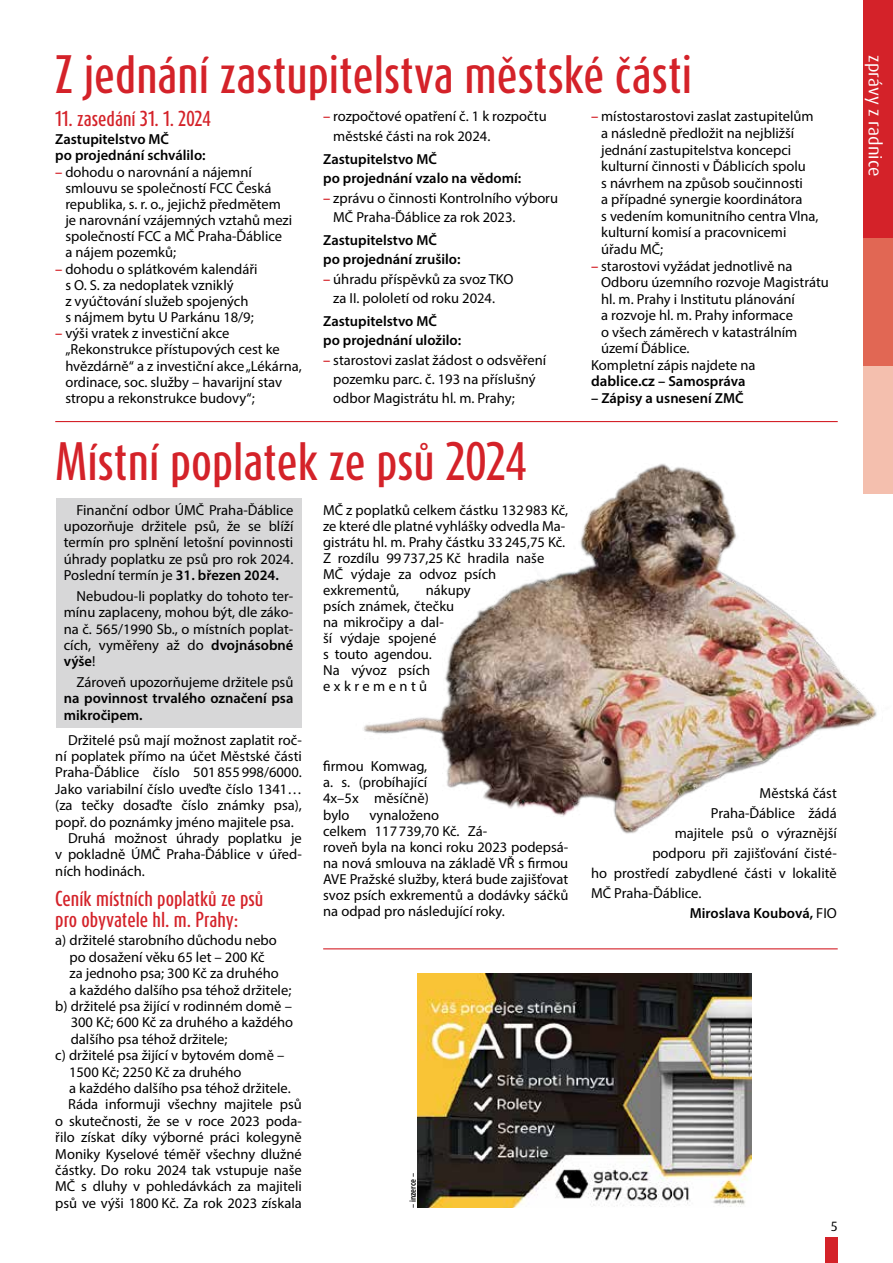
<style>
.page{position:relative;width:893px;height:1263px;background:#fff}
.page>*{position:absolute;margin:0;border:0;box-sizing:border-box;transform-origin:0 0}
.t1{font:500 45px "Dax Compact Pro";color:#d42229}
.t2{font:500 18px/21.3px "Dax Compact Pro";color:#d42229}
.t3{font:18px "Dax Pro";color:#fff}
.t4{font:14.55px/16px "Myriad Pro";color:#000}
.t5{font:600 14.55px/19px "Myriad Pro";color:#000}
.t6{font:13.5px "Dax Pro";color:#000}
.t7{font:600 semi-condensed 9px "Myriad Pro";letter-spacing:-.005em;color:#000;scale:.9 1}
.s1{font-weight:600;font-stretch:semi-condensed;color:#d42229}
.s2{font-weight:600}
.s3{font-size:15px}
.s4{font-weight:400}
</style>
<div class="page">
<div style="left:825px;top:1237px;width:13px;height:26px;background:#d42229"></div>
<div style="left:863px;top:0;width:30px;height:238px;background:#d42229"></div>
<div style="left:863px;top:238px;width:30px;height:128px;background:#e16754"></div>
<div style="left:863px;top:366px;width:30px;height:127px;background:#f4bfae"></div>
<div style="left:56px;top:498px;width:246px;height:90px;background:#d7d7d8"></div>
<div style="left:56px;top:581px;width:246px;height:93px;background:#d7d7d8"></div>
<div style="left:56px;top:667px;width:246px;height:61px;background:#d7d7d8"></div>
<hr style="left:55px;top:421px;width:783px;height:1px;background:#d42229">
<hr style="left:323px;top:948px;width:515px;height:1px;background:#d42229">
<img style="left:418px;top:974px;width:334px;height:234px">
<img style="left:323px;top:422px;width:570px;height:412px">
<h1 class="t1" style="left:55px;top:45px;width:638px">Z jednání zastupitelstva městské části</h1>
<p class="t2" style="left:55px;top:108px;width:157px">11. zasedání 31. 1. 2024</p>
<p class="t5" style="left:55px;top:131px;width:152px;line-height:16px">Zastupitelstvo MČ<br>po projednání schválilo:</p>
<p class="t4" style="left:65px;top:163px;width:228px;text-indent:-10px"><span class="s1">–</span> dohodu o narovnání a nájemní smlouvu se společností FCC Česká republika, s. r. o., jejichž předmětem je narovnání vzájemných vztahů mezi společností FCC a MČ Praha-Ďáblice a nájem pozemků;</p>
<p class="t4" style="left:65px;top:260px;width:194px;text-indent:-10px"><span class="s1">–</span> dohodu o splátkovém kalendáři s O. S. za nedoplatek vzniklý<br>z vyúčtování služeb spojených s nájmem bytu U Parkánu 18/9;</p>
<p class="t4" style="left:65px;top:325px;width:238px;text-indent:-10px"><span class="s1">–</span> výši vratek z investiční akce „Rekonstrukce přístupových cest ke hvězdárně“ a z investiční akce „Lékárna, ordinace, soc. služby – havarijní stav stropu a rekonstrukce budovy“;</p>
<p class="t4" style="left:333px;top:107px;width:215px;line-height:19px;text-indent:-10px"><span class="s1">–</span> rozpočtové opatření č. 1 k rozpočtu městské části na rok 2024.</p>
<p class="t5" style="left:323px;top:149px;width:200px">Zastupitelstvo MČ<br>po projednání vzalo na vědomí:</p>
<p class="t4" style="left:333px;top:188px;width:226px;line-height:19px;text-indent:-10px"><span class="s1">–</span> zprávu o činnosti Kontrolního výboru<br>MČ Praha-Ďáblice za rok 2023.</p>
<p class="t5" style="left:323px;top:230px;width:139px">Zastupitelstvo MČ<br>po projednání zrušilo:</p>
<p class="t4" style="left:323px;top:269px;width:192px;line-height:19px;text-align:center"><span class="s1">–</span> úhradu příspěvků za svoz TKO za II. pololetí od roku 2024.</p>
<p class="t5" style="left:323px;top:311px;width:139px">Zastupitelstvo MČ<br>po projednání uložilo:</p>
<p class="t4" style="left:333px;top:350px;width:214px;line-height:19px;text-indent:-10px"><span class="s1">–</span> starostovi zaslat žádost o odsvěření pozemku parc. č. 193 na příslušný odbor Magistrátu hl. m. Prahy;</p>
<h1 class="t1" style="left:55px;top:432px;width:474px">Místní poplatek ze psů 2024</h1>
<p class="t4" style="left:64px;top:501px;width:231px;text-align:justify;text-indent:13px">Finanční odbor ÚMČ Praha-Ďáblice upozorňuje držitele psů, že se blíží termín pro splnění letošní povinnosti úhrady poplatku ze psů pro rok 2024.<br>Poslední termín je <span class="s2">31. březen 2024.</span></p>
<p class="t4" style="left:64px;top:587px;width:231px;text-align:justify;text-indent:13px">Nebudou-li poplatky do tohoto ter&shy;mínu zaplaceny, mohou být, dle záko&shy;na č. 565/1990 Sb., o místních poplat&shy;cích, vyměřeny až do <span class="s2">dvojnásobné výše</span>!</p>
<p class="t4" style="left:77px;top:674px;width:218px">Zároveň upozorňujeme držitele psů</p>
<p class="t5" style="left:64px;top:690px;width:231px;line-height:16.4px">na povinnost trvalého označení psa mikročipem.</p>
<p class="t4" style="left:68px;top:731px;width:235px">Držitelé psů mají možnost zaplatit roč-</p>
<p class="t4" style="left:55px;top:748px;width:248px">ní poplatek přímo na účet Městské části</p>
<p class="t4" style="left:55px;top:764px;width:248px">Praha-Ďáblice číslo 501855998/6000.</p>
<p class="t4" style="left:55px;top:781px;width:248px">Jako variabilní číslo uveďte číslo 1341…</p>
<p class="t4" style="left:55px;top:797px;width:248px">(za tečky dosaďte číslo známky psa),</p>
<p class="t4" style="left:55px;top:813px;width:240px">popř. do poznámky jméno majitele psa.</p>
<p class="t4" style="left:68px;top:830px;width:235px">Druhá možnost úhrady poplatku je</p>
<p class="t4" style="left:55px;top:846px;width:248px">v pokladně ÚMČ Praha-Ďáblice v úřed-</p>
<p class="t4" style="left:55px;top:863px;width:91px">ních hodinách.</p>
<p class="t2" style="left:55px;top:887px;width:210px">Ceník místních poplatků ze psů pro obyvatele hl. m. Prahy:</p>
<p class="t4" style="left:55px;top:932px;width:223px">a) držitelé starobního důchodu nebo</p>
<p class="t4" style="left:70px;top:949px;width:197px">po dosažení věku 65 let – 200 Kč</p>
<p class="t4" style="left:70px;top:965px;width:211px">za jednoho psa; 300 Kč za druhého</p>
<p class="t4" style="left:70px;top:981px;width:223px">a každého dalšího psa téhož držitele;</p>
<p class="t4" style="left:55px;top:998px;width:238px">b) držitelé psa žijící v rodinném domě –</p>
<p class="t4" style="left:71px;top:1014px;width:224px">300 Kč; 600 Kč za druhého a každého</p>
<p class="t4" style="left:71px;top:1031px;width:158px">dalšího psa téhož držitele;</p>
<p class="t4" style="left:55px;top:1047px;width:231px">c) držitelé psa žijící v bytovém domě –</p>
<p class="t4" style="left:69px;top:1063px;width:174px">1500 Kč; 2250 Kč za druhého</p>
<p class="t4" style="left:69px;top:1080px;width:223px">a každého dalšího psa téhož držitele.</p>
<p class="t4" style="left:68px;top:1096px;width:235px">Ráda informuji všechny majitele psů</p>
<p class="t4" style="left:55px;top:1112px;width:248px">o skutečnosti, že se v roce 2023 poda-</p>
<p class="t4" style="left:55px;top:1129px;width:248px">řilo získat díky výborné práci kolegyně</p>
<p class="t4" style="left:55px;top:1145px;width:248px">Moniky Kyselové téměř všechny dlužné</p>
<p class="t4" style="left:55px;top:1162px;width:248px">částky. Do roku 2024 tak vstupuje naše</p>
<p class="t4" style="left:55px;top:1178px;width:248px">MČ s dluhy v pohledávkách za majiteli</p>
<p class="t4" style="left:55px;top:1194px;width:248px">psů ve výši 1800 Kč. Za rok 2023 získala</p>
<p class="t4" style="left:323px;top:501px;width:247px">MČ z poplatků celkem částku 132983 Kč, ze které dle platné vyhlášky odvedla Ma&shy;gistrátu hl. m. Prahy částku 33245,75 Kč.<br>Z rozdílu 99737,25 Kč hradila naše<br>MČ výdaje za odvoz psích exkrementů,</p>
<p class="t4" style="left:323px;top:582px;width:149px;text-indent:103px">nákupy psích známek, čtečku na mikročipy a dal-<br>ší výdaje spojené<br>s touto agendou.<br>Na vývoz psích exkrementů</p>
<p class="t4" style="left:323px;top:758px;width:107px;text-align:justify">firmou Komwag, a. s. (probíhající 4x–5x měsíčně) bylo</p>
<p class="t4" style="left:323px;top:806px;width:247px;text-indent:46px">vynaloženo<br>celkem 117739,70 Kč. Zá-<br>roveň byla na konci roku 2023 podepsá&shy;na nová smlouva na základě VŘ s firmou<br>AVE Pražské služby, která bude zajišťovat svoz psích exkrementů a dodávky sáčků na odpad pro následující roky.</p>
<p class="t7" style="left:407px;top:1208px;width:40px;rotate:-90deg">– inzerce –</p>
<p class="t4" style="left:601px;top:108px;width:219px;line-height:16.5px;text-indent:-10px"><span class="s1">–</span> místostarostovi zaslat zastupitelům a následně předložit na nejbližší jednání zastupitelstva koncepci kulturní činnosti v Ďáblicích spolu<br>s návrhem na způsob součinnosti<br>a případné synergie koordinátora<br>s vedením komunitního centra Vlna, kulturní komisí a pracovnicemi úřadu MČ;</p>
<p class="t4" style="left:591px;top:257px;width:203px"><span class="s1">–</span> starostovi vyžádat jednotlivě na</p>
<p class="t4" style="left:601px;top:274px;width:229px">Odboru územního rozvoje Magistrátu</p>
<p class="t4" style="left:601px;top:290px;width:195px">hl. m. Prahy i Institutu plánování</p>
<p class="t4" style="left:601px;top:307px;width:193px">a rozvoje hl. m. Prahy informace</p>
<p class="t4" style="left:601px;top:324px;width:198px">o všech záměrech v katastrálním</p>
<p class="t4" style="left:601px;top:340px;width:90px">území Ďáblice.</p>
<p class="t4" style="left:591px;top:357px;width:166px">Kompletní zápis najdete na</p>
<p class="t5" style="left:591px;top:371px;width:156px"><span class="s3">dablice.cz</span> – Samospráva</p>
<p class="t5" style="left:591px;top:388px;width:154px">– Zápisy a usnesení ZMČ</p>
<p class="t4" style="left:760px;top:785px;width:79px">Městská část</p>
<p class="t4" style="left:711px;top:805px;width:128px">Praha-Ďáblice žádá</p>
<p class="t4" style="left:675px;top:825px;width:163px">majitele psů o výraznější</p>
<p class="t4" style="left:652px;top:845px;width:186px">podporu při zajišťování čisté-</p>
<p class="t4" style="left:591px;top:865px;width:247px">ho prostředí zabydlené části v lokalitě</p>
<p class="t4" style="left:591px;top:885px;width:112px">MČ Praha-Ďáblice.</p>
<p class="t5" style="left:690px;top:903px;width:149px">Miroslava Koubová, <span class="s4">FIO</span></p>
<p class="t6" style="left:831px;top:1218px;width:8px">5</p>
<p class="t3" style="left:887px;top:55px;width:122px;rotate:90deg">zprávy z radnice</p>
</div>
